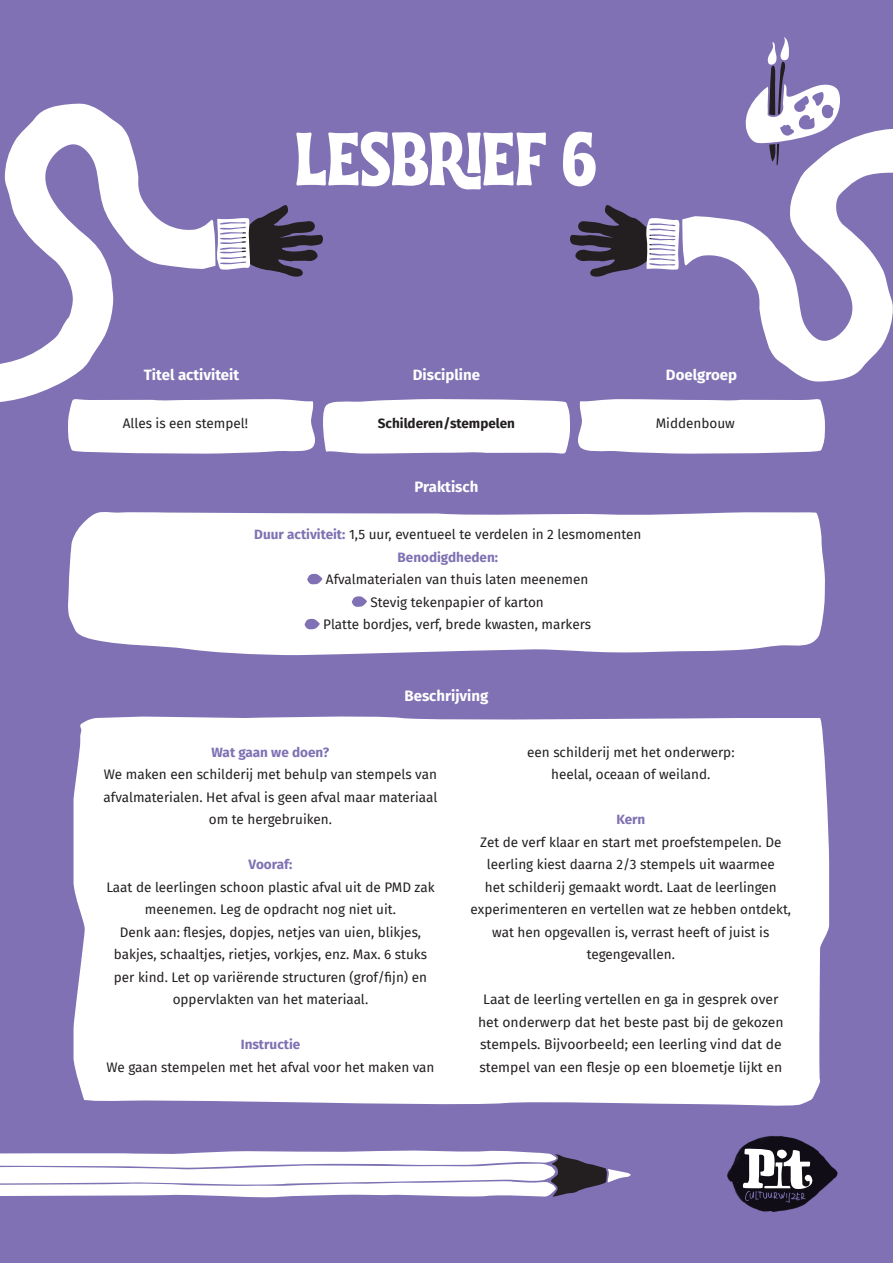
<style>
.page{position:relative;width:893px;height:1263px;background:#7f71b3}
.page>*{position:absolute;margin:0;border:0;box-sizing:border-box;transform-origin:0 0}
.t1{font:75px "Ayr Tropika Island Int";color:#fff}
.t2{font:700 15px "Fira Sans";color:#fff}
.t3{font:13.5px/22.5px "Fira Sans";color:#231f20;text-align:center}
.t4{font:700 13.5px "Fira Sans";color:#7f71b3}
.t5{font:700 13.5px "Fira Sans";color:#231f20}
.s1{font-weight:700;color:#7f71b3}
</style>
<div class="page">
<div style="left:74px;top:716px;width:755px;height:390px;background:#fff"></div>
<div style="left:68px;top:512px;width:757px;height:143px;background:#fff"></div>
<img style="left:727px;top:1136px;width:111px;height:76px">
<svg style="left:743px;top:1148px;width:71px;height:55px;background:#726f77"></svg>
<svg style="left:217px;top:205px;width:106px;height:72px"></svg>
<svg style="left:0;top:103px;width:215px;height:299px"></svg>
<svg style="left:570px;top:205px;width:110px;height:72px"></svg>
<svg style="left:682px;top:128px;width:211px;height:254px"></svg>
<svg style="left:68px;top:398px;width:757px;height:56px;background:#f3f1f7"></svg>
<svg style="left:307px;top:574px;width:15px;height:10px"></svg>
<svg style="left:352px;top:596px;width:15px;height:11px"></svg>
<svg style="left:305px;top:619px;width:15px;height:10px"></svg>
<svg style="left:0;top:1150px;width:631px;height:48px"></svg>
<svg style="left:745px;top:37px;width:97px;height:128px"></svg>
<h1 class="t1" style="left:295px;top:94px;width:304px">LESBRIEF 6</h1>
<p class="t2" style="left:144px;top:362px;width:97px">Titel activiteit</p>
<p class="t2" style="left:413px;top:362px;width:69px">Discipline</p>
<p class="t2" style="left:666px;top:362px;width:73px">Doelgroep</p>
<p class="t3" style="left:123px;top:412px;width:127px">Alles is een stempel!</p>
<p class="t5" style="left:378px;top:412px;width:139px">Schilderen/stempelen</p>
<p class="t3" style="left:656px;top:412px;width:81px">Middenbouw</p>
<p class="t2" style="left:415px;top:474px;width:65px">Praktisch</p>
<p class="t3" style="left:254px;top:523px;width:389px"><span class="s1">Duur activiteit:</span> 1,5 uur, eventueel te verdelen in 2 lesmomenten<br><span class="s1">Benodigdheden:</span></p>
<p class="t3" style="left:323px;top:568px;width:269px">Afvalmaterialen van thuis laten meenemen<br>Stevig tekenpapier of karton<br>Platte bordjes, verf, brede kwasten, markers</p>
<p class="t2" style="left:404px;top:683px;width:85px">Beschrijving</p>
<p class="t4" style="left:212px;top:741px;width:119px">Wat gaan we doen?</p>
<p class="t3" style="left:104px;top:763px;width:335px">We maken een schilderij met behulp van stempels van afvalmaterialen. Het afval is geen afval maar materiaal om te hergebruiken.</p>
<p class="t4" style="left:249px;top:853px;width:45px">Vooraf:</p>
<p class="t3" style="left:106px;top:875px;width:330px">Laat de leerlingen schoon plastic afval uit de PMD zak meenemen. Leg de opdracht nog niet uit.<br>Denk aan: flesjes, dopjes, netjes van uien, blikjes, bakjes, schaaltjes, rietjes, vorkjes, enz. Max. 6 stuks per kind. Let op variërende structuren (grof/fijn) en oppervlakten van het materiaal.</p>
<p class="t4" style="left:241px;top:1033px;width:61px">Instructie</p>
<p class="t3" style="left:106px;top:1055px;width:330px">We gaan stempelen met het afval voor het maken van</p>
<p class="t3" style="left:527px;top:740px;width:209px">een schilderij met het onderwerp: heelal, oceaan of weiland.</p>
<p class="t4" style="left:616px;top:808px;width:30px">Kern</p>
<p class="t3" style="left:471px;top:830px;width:322px">Zet de verf klaar en start met proefstempelen. De leerling kiest daarna 2/3 stempels uit waarmee<br>het schilderij gemaakt wordt. Laat de leerlingen experimenteren en vertellen wat ze hebben ontdekt, wat hen opgevallen is, verrast heeft of juist is tegengevallen.</p>
<p class="t3" style="left:478px;top:988px;width:307px">Laat de leerling vertellen en ga in gesprek over het onderwerp dat het beste past bij de gekozen stempels. Bijvoorbeeld; een leerling vind dat de stempel van een flesje op een bloemetje lijkt en</p>
</div>
